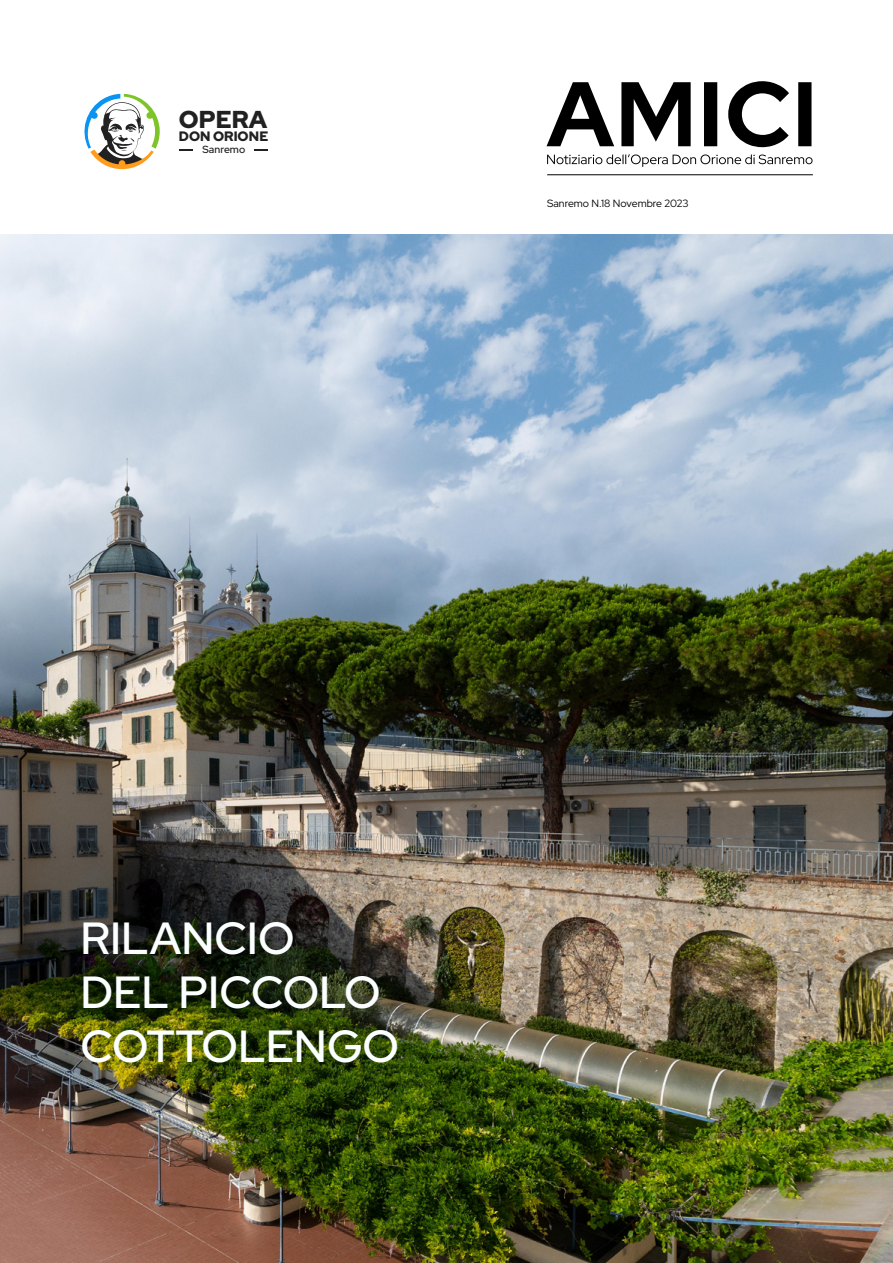
<style>
.page{position:relative;width:893px;height:1263px;background:#fff}
.page>*{position:absolute;margin:0;border:0;box-sizing:border-box;transform-origin:0 0}
.t1{font:500 45px/54px "Red Hat Display";color:#fcffff}
.t2{font:900 24.45px "Red Hat Display";color:#212121}
.t3{font:900 13.65px "Red Hat Display";color:#212121}
.t4{font:10.5px "Red Hat Display";color:#000}
.t5{font:500 10.35px "Red Hat Display";color:#212121}
</style>
<div class="page">
<svg style="left:546px;top:81px;width:265px;height:66px"></svg>
<hr style="left:547px;top:174px;width:266px;height:1px;background:#000">
<svg style="left:547px;top:154px;width:265px;height:13px"></svg>
<svg style="left:84px;top:94px;width:76px;height:75px"></svg>
<svg style="left:180px;top:150px;width:13px;height:1px"></svg>
<svg style="left:255px;top:150px;width:13px;height:1px"></svg>
<img style="left:0;top:234px;width:893px;height:1029px">
<p class="t2" style="left:179px;top:103px;width:90px">OPERA</p>
<p class="t3" style="left:179px;top:127px;width:91px">DON ORIONE</p>
<p class="t5" style="left:202px;top:143px;width:44px">Sanremo</p>
<p class="t4" style="left:547px;top:197px;width:143px">Sanremo N.18 Novembre 2023</p>
<p class="t1" style="left:80px;top:910px;width:320px">RILANCIO<br>DEL PICCOLO<br>COTTOLENGO</p>
</div>
